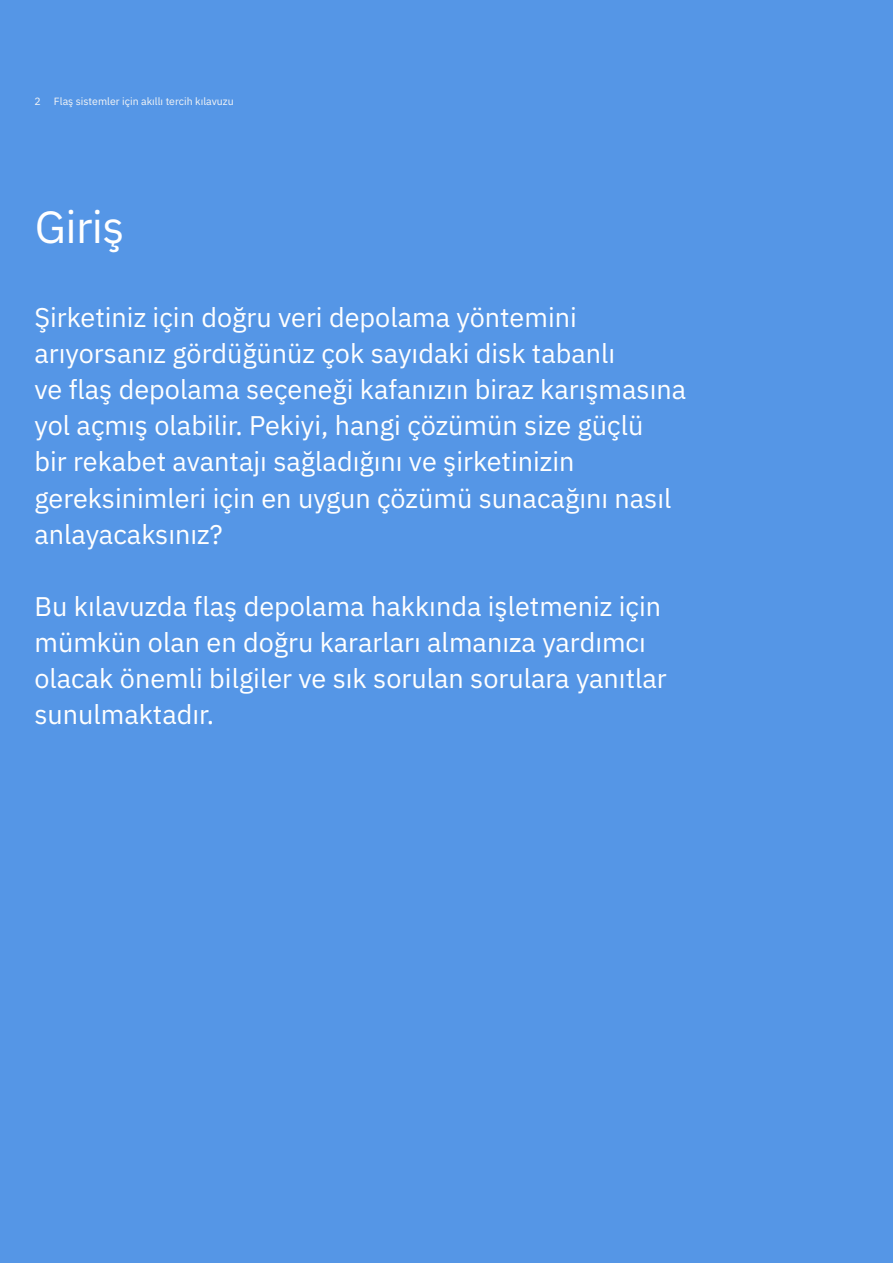
<style>
.page{position:relative;width:893px;height:1263px;background:#5596e6}
.page>*{position:absolute;margin:0;border:0;box-sizing:border-box;transform-origin:0 0}
.t1{font:45px "IBM Plex Sans";letter-spacing:-.015em;color:#fff}
.Larger_copy__White{font:27px/36px "IBM Plex Sans";color:#fff}
.t2{font:10.5px "IBM Plex Sans";color:#f6f6f6}
</style>
<div class="page">
<p class="t2" style="left:34px;top:93px;width:8px">2</p>
<p class="t2" style="left:54px;top:93px;width:181px">Flaş sistemler için akıllı tercih kılavuzu</p>
<h1 class="t1" style="left:35px;top:192px;width:91px">Giriş</h1>
<p class="Larger_copy__White" style="left:34px;top:298px;width:653px">Şirketiniz için doğru veri depolama yöntemini arıyorsanız gördüğünüz çok sayıdaki disk tabanlı<br>ve flaş depolama seçeneği kafanızın biraz karışmasına yol açmış olabilir. Pekiyi, hangi çözümün size güçlü<br>bir rekabet avantajı sağladığını ve şirketinizin gereksinimleri için en uygun çözümü sunacağını nasıl anlayacaksınız?</p>
<p class="Larger_copy__White" style="left:34px;top:586px;width:634px">Bu kılavuzda flaş depolama hakkında işletmeniz için mümkün olan en doğru kararları almanıza yardımcı olacak önemli bilgiler ve sık sorulan sorulara yanıtlar sunulmaktadır.</p>
</div>
